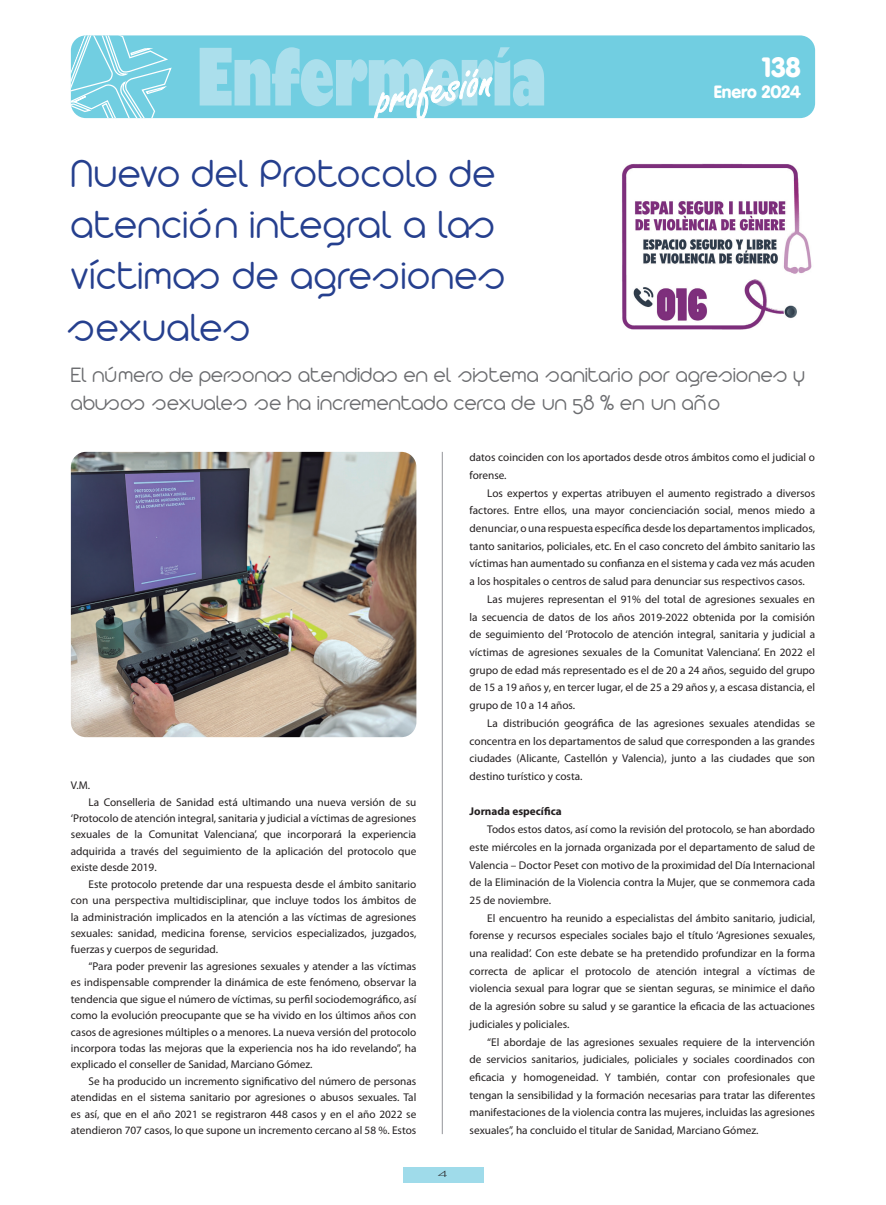
<style>
.page{position:relative;width:886px;height:1205px;background:#fff}
.page>*{position:absolute;margin:0;border:0;box-sizing:border-box;transform-origin:0 0}
.t1{font:300 42.5px/51.2px "Arista 2.0 Alternate";letter-spacing:.03em;color:#253f8e}
.t2{font:900 27.5px "VAG Rounded";color:#fff}
.t3{font:300 22.5px/27.5px "Arista 2.0 Alternate";letter-spacing:.02em;color:#6c6d70}
.t4{font:900 17.5px "VAG Rounded";color:#fff}
.t5{font:11.25px/17.8px "Myriad Pro";color:#231f20;text-align:justify}
.t6{font:700 11.25px "Myriad Pro";color:#231f20}
.t7{font:300 8.12px "Futura";color:#231f20;scale:2 1}
</style>
<div class="page">
<div style="left:71px;top:35px;width:744px;height:83px;background:#71cee1;border-radius:15px"></div>
<svg style="left:71px;top:35px;width:102px;height:83px"></svg>
<svg style="left:200px;top:47px;width:344px;height:72px"></svg>
<div style="left:403px;top:1167px;width:80px;height:15px;background:#9fdbea"></div>
<img style="left:71px;top:452px;width:345px;height:285px">
<hr style="left:442px;top:452px;width:1px;height:682px;background:#a8a9ad">
<img style="left:622px;top:163px;width:190px;height:167px">
<p class="t2" style="left:762px;top:50px;width:40px">138</p>
<p class="t4" style="left:714px;top:81px;width:89px">Enero 2024</p>
<p class="t1" style="left:71px;top:147px;width:436px">Nuevo del Protocolo de atención integral a las víctimas de agresiones sexuales</p>
<p class="t3" style="left:71px;top:361px;width:735px">El número de personas atendidas en el sistema sanitario por agresiones y abusos sexuales se ha incrementado cerca de un 58 % en un año</p>
<p class="t5" style="left:71px;top:776px;width:21px">V.M.</p>
<p class="t5" style="left:71px;top:794px;width:347px;line-height:16.4px;text-indent:18px">La Conselleria de Sanidad está ultimando una nueva versión de su ‘Protocolo de atención integral, sanitaria y judicial a víctimas de agresiones sexuales de la Comunitat Valenciana’, que incorporará la experiencia adquirida a través del seguimiento de la aplicación del protocolo que existe desde 2019.</p>
<p class="t5" style="left:71px;top:876px;width:347px;line-height:16.4px;text-indent:18px">Este protocolo pretende dar una respuesta desde el ámbito sanitario con una perspectiva multidisciplinar, que incluye todos los ámbitos de la administración implicados en la atención a las víctimas de agresiones sexuales: sanidad, medicina forense, servicios especializados, juzgados, fuerzas y cuerpos de seguridad.</p>
<p class="t5" style="left:71px;top:958px;width:347px;line-height:16.4px;text-indent:18px">“Para poder prevenir las agresiones sexuales y atender a las víctimas es indispensable comprender la dinámica de este fenómeno, observar la tendencia que sigue el número de víctimas, su perfil sociodemográfico, así como la evolución preocupante que se ha vivido en los últimos años con casos de agresiones múltiples o a menores. La nueva versión del protocolo incorpora todas las mejoras que la experiencia nos ha ido revelando”, ha explicado el conseller de Sanidad, Marciano Gómez.</p>
<p class="t5" style="left:71px;top:1073px;width:347px;line-height:16.4px;text-indent:18px">Se ha producido un incremento significativo del número de personas atendidas en el sistema sanitario por agresiones o abusos sexuales. Tal es así, que en el año 2021 se registraron 448 casos y en el año 2022 se atendieron 707 casos, lo que supone un incremento cercano al 58 %. Estos</p>
<p class="t7" style="left:438px;top:1169px;width:7px">4</p>
<p class="t5" style="left:469px;top:449px;width:347px">datos coinciden con los aportados desde otros ámbitos como el judicial o forense.</p>
<p class="t5" style="left:469px;top:484px;width:347px;text-indent:18px">Los expertos y expertas atribuyen el aumento registrado a diversos factores. Entre ellos, una mayor concienciación social, menos miedo a denunciar, o una respuesta específica desde los departamentos implicados, tanto sanitarios, policiales, etc. En el caso concreto del ámbito sanitario las víctimas han aumentado su confianza en el sistema y cada vez más acuden a los hospitales o centros de salud para denunciar sus respectivos casos.</p>
<p class="t5" style="left:469px;top:590px;width:347px;text-indent:18px">Las mujeres representan el 91% del total de agresiones sexuales en la secuencia de datos de los años 2019-2022 obtenida por la comisión de seguimiento del ‘Protocolo de atención integral, sanitaria y judicial a víctimas de agresiones sexuales de la Comunitat Valenciana’. En 2022 el grupo de edad más representado es el de 20 a 24 años, seguido del grupo de 15 a 19 años y, en tercer lugar, el de 25 a 29 años y, a escasa distancia, el grupo de 10 a 14 años.</p>
<p class="t5" style="left:469px;top:714px;width:347px;text-indent:18px">La distribución geográfica de las agresiones sexuales atendidas se concentra en los departamentos de salud que corresponden a las grandes ciudades (Alicante, Castellón y Valencia), junto a las ciudades que son destino turístico y costa.</p>
<p class="t6" style="left:469px;top:805px;width:94px">Jornada específica</p>
<p class="t5" style="left:469px;top:820px;width:347px;text-indent:18px">Todos estos datos, así como la revisión del protocolo, se han abordado este miércoles en la jornada organizada por el departamento de salud de Valencia – Doctor Peset con motivo de la proximidad del Día Internacional de la Eliminación de la Violencia contra la Mujer, que se conmemora cada 25 de noviembre.</p>
<p class="t5" style="left:469px;top:909px;width:347px;text-indent:18px">El encuentro ha reunido a especialistas del ámbito sanitario, judicial, forense y recursos especiales sociales bajo el título ‘Agresiones sexuales, una realidad’. Con este debate se ha pretendido profundizar en la forma correcta de aplicar el protocolo de atención integral a víctimas de violencia sexual para lograr que se sientan seguras, se minimice el daño de la agresión sobre su salud y se garantice la eficacia de las actuaciones judiciales y policiales.</p>
<p class="t5" style="left:469px;top:1033px;width:347px;text-indent:18px">“El abordaje de las agresiones sexuales requiere de la intervención de servicios sanitarios, judiciales, policiales y sociales coordinados con eficacia y homogeneidad. Y también, contar con profesionales que tengan la sensibilidad y la formación necesarias para tratar las diferentes manifestaciones de la violencia contra las mujeres, incluidas las agresiones sexuales”, ha concluido el titular de Sanidad, Marciano Gómez.</p>
</div>
